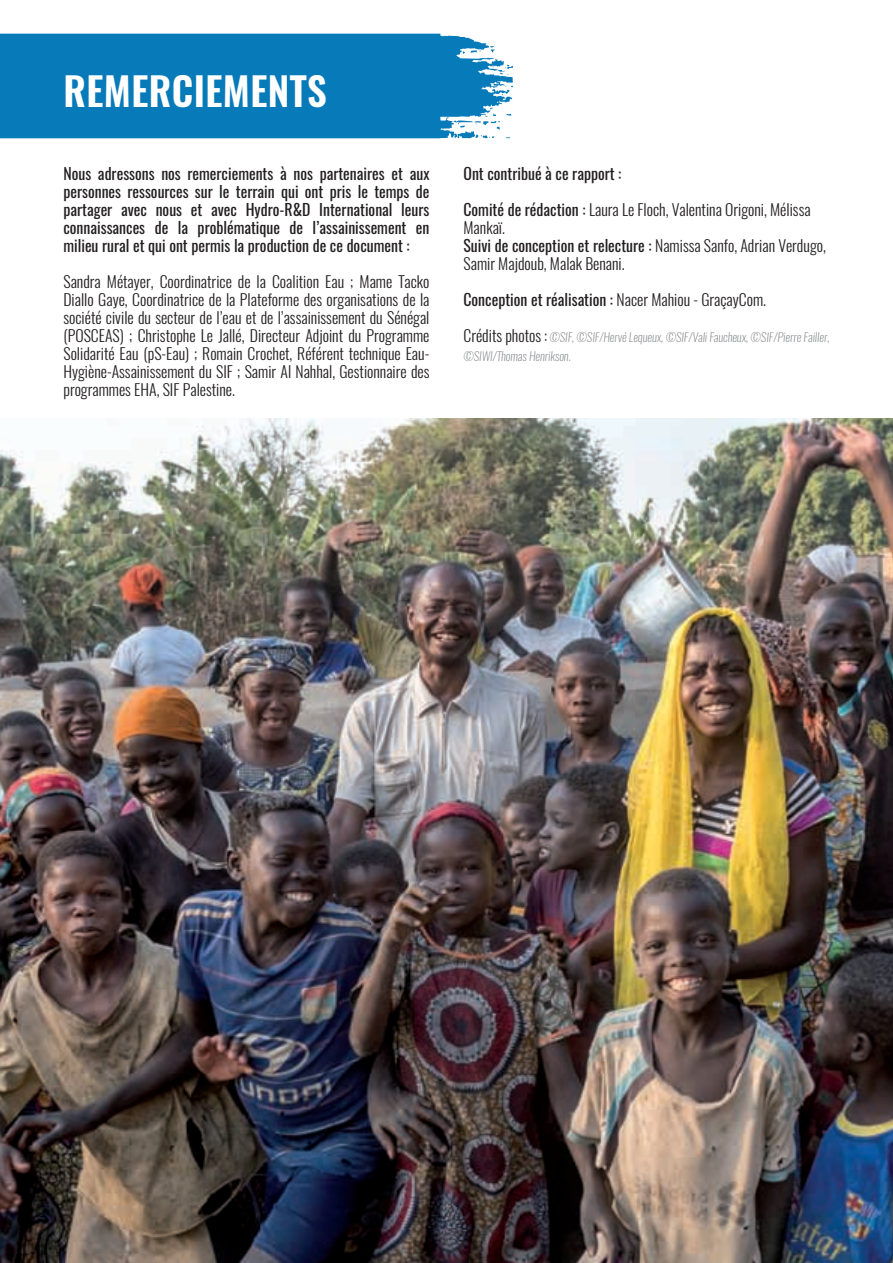
<style>
.page{position:relative;width:893px;height:1263px;background:#fff}
.page>*{position:absolute;margin:0;border:0;box-sizing:border-box;transform-origin:0 0}
.t1{font:600 39px "Oswald";letter-spacing:.01em;color:#fff}
.t2{font:300 15.75px/18px "Oswald";color:#231f20;text-align:justify}
.t3{font:15.75px/18px "Oswald";color:#231f20;text-align:justify}
.t4{font:italic 200 12px/18.8px "Oswald";color:#808285}
.s1{font-weight:400}
.s2{font-weight:300}
.s3{font-weight:300;font-style:normal;font-size:15.75px;color:#231f20}
</style>
<div class="page">
<svg style="left:0;top:33px;width:512px;height:105px;background:#1783be"></svg>
<img style="left:0;top:418px;width:892px;height:844px">
<h1 class="t1" style="left:63px;top:64px;width:265px">REmERCIEmENtS</h1>
<p class="t3" style="left:63px;top:164px;width:367px">Nous adressons nos remerciements à nos partenaires et aux personnes ressources sur le terrain qui ont pris le temps de partager avec nous et avec Hydro-R&amp;D International leurs connaissances de la problématique de l’assainissement en milieu rural et qui ont permis la production de ce document :</p>
<p class="t2" style="left:63px;top:272px;width:367px">Sandra Métayer, Coordinatrice de la Coalition Eau ; Mame Tacko Diallo Gaye, Coordinatrice de la Plateforme des organisations de la société civile du secteur de l’eau et de l’assainissement du Sénégal (POSCEAS) ; Christophe Le Jallé, Directeur Adjoint du Programme Solidarité Eau (pS-Eau) ; Romain Crochet, Référent technique Eau-Hygiène-Assainissement du SIF ; Samir Al Nahhal, Gestionnaire des programmes EHA, SIF Palestine.</p>
<p class="t3" style="left:463px;top:164px;width:159px">Ont contribué à ce rapport :</p>
<p class="t2" style="left:463px;top:200px;width:364px;text-align:left"><span class="s1">Comité de rédaction :</span> Laura Le Floch, Valentina Origoni, Mélissa Mankaï.<br><span class="s1">Suivi de conception et relecture :</span> Namissa Sanfo, Adrian Verdugo, Samir Majdoub, Malak Benani.</p>
<p class="t3" style="left:463px;top:290px;width:304px">Conception et réalisation : <span class="s2">Nacer Mahiou - GraçayCom.</span></p>
<p class="t4" style="left:463px;top:328px;width:367px"><span class="s3">Crédits photos :</span> ©SIF, ©SIF/Hervé Lequeux, ©SIF/Vali Faucheux, ©SIF/Pierre Failler, ©SIWI/Thomas Henrikson.</p>
</div>
